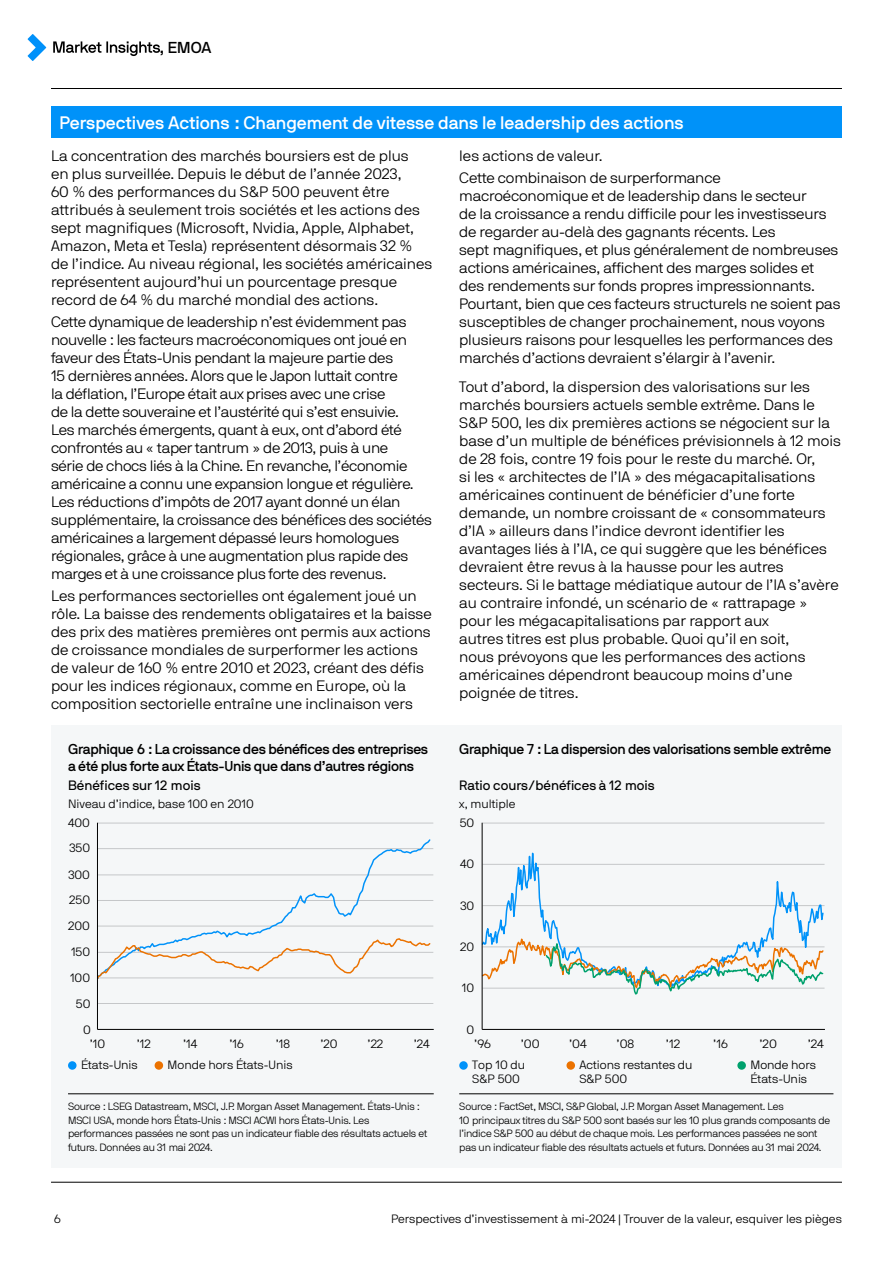
<style>
.page{position:relative;width:893px;height:1263px;background:#fff}
.page>*{position:absolute;margin:0;border:0;box-sizing:border-box;transform-origin:0 0}
.t1{font:18px "JPMAM Pro Med";color:#fff}
.t2{font:15.75px "JPMAM Pro Med";color:#000}
.t3{font:15px/18px "JPMAM Pro Lig";color:#000}
.t4{font:15px/18px "JPMAM Pro Lig";letter-spacing:-.02em;color:#000}
.t5{font:14.25px/17.1px "JPMAM Pro Med";letter-spacing:-.02em;color:#000}
.t6{font:13.5px "JPMAM Pro Reg";color:#000}
.t7{font:12px/13.6px "JPMAM Pro Lig";color:#000}
.t8{font:10.5px/13.5px "JPMAM Pro Lig";letter-spacing:-.02em;color:#000}
</style>
<div class="page">
<svg style="left:53px;top:41px;width:107px;height:15px"></svg>
<svg style="left:28px;top:34px;width:18px;height:27px"></svg>
<hr style="left:51px;top:1182px;width:791px;height:1px;background:#000">
<hr style="left:51px;top:88px;width:791px;height:1px;background:#000">
<div style="left:51px;top:106px;width:791px;height:32px;background:#0092f9"></div>
<div style="left:51px;top:725px;width:791px;height:443px;background:#f5f7f8"></div>
<div style="left:68px;top:1061px;width:9px;height:9px;background:#0092f9;border-radius:50%"></div>
<div style="left:155px;top:1061px;width:8px;height:9px;background:#eb7200;border-radius:50%"></div>
<hr style="left:98px;top:823px;width:335px;height:1px;background:#c5c7c9">
<hr style="left:98px;top:848px;width:335px;height:1px;background:#c5c7c9">
<hr style="left:98px;top:874px;width:335px;height:1px;background:#c5c7c9">
<hr style="left:98px;top:900px;width:335px;height:1px;background:#c5c7c9">
<hr style="left:98px;top:926px;width:335px;height:1px;background:#c5c7c9">
<hr style="left:98px;top:952px;width:335px;height:1px;background:#c5c7c9">
<hr style="left:98px;top:977px;width:335px;height:1px;background:#c5c7c9">
<hr style="left:98px;top:1003px;width:335px;height:1px;background:#c5c7c9">
<hr style="left:97px;top:1029px;width:337px;height:1px;background:#000">
<svg style="left:98px;top:839px;width:334px;height:98px"></svg>
<svg style="left:98px;top:937px;width:334px;height:42px"></svg>
<hr style="left:97px;top:823px;width:1px;height:206px;background:#000">
<div style="left:459px;top:1061px;width:9px;height:9px;background:#0092f9;border-radius:50%"></div>
<div style="left:566px;top:1061px;width:9px;height:9px;background:#eb7200;border-radius:50%"></div>
<div style="left:737px;top:1061px;width:9px;height:9px;background:#00a16d;border-radius:50%"></div>
<hr style="left:482px;top:1029px;width:343px;height:1px;background:#000">
<svg style="left:481px;top:823px;width:344px;height:173px"></svg>
<hr style="left:482px;top:823px;width:1px;height:206px;background:#000">
<hr style="left:68px;top:1093px;width:366px;height:1px;background:#000">
<hr style="left:459px;top:1093px;width:374px;height:1px;background:#000">
<p class="t2" style="left:160px;top:38px;width:53px">, EMOA</p>
<p class="t1" style="left:60px;top:113px;width:626px">Perspectives Actions : Changement de vitesse dans le leadership des actions</p>
<p class="t3" style="left:51px;top:146px;width:383px">La concentration des marchés boursiers est de plus<br>en plus surveillée. Depuis le début de l’année 2023,<br>60 % des performances du S&amp;P 500 peuvent être attribués à seulement trois sociétés et les actions des sept magnifiques (Microsoft, Nvidia, Apple, Alphabet, Amazon, Meta et Tesla) représentent désormais 32 % de l’indice. Au niveau régional, les sociétés américaines représentent aujourd’hui un pourcentage presque record de 64 % du marché mondial des actions.</p>
<p class="t4" style="left:51px;top:313px;width:382px">Cette dynamique de leadership n’est évidemment pas nouvelle : les facteurs macroéconomiques ont joué en faveur des États-Unis pendant la majeure partie des<br>15 dernières années. Alors que le Japon luttait contre<br>la déflation, l’Europe était aux prises avec une crise<br>de la dette souveraine et l’austérité qui s’est ensuivie.<br>Les marchés émergents, quant à eux, ont d’abord été confrontés au « taper tantrum » de 2013, puis à une<br>série de chocs liés à la Chine. En revanche, l’économie américaine a connu une expansion longue et régulière.<br>Les réductions d’impôts de 2017 ayant donné un élan supplémentaire, la croissance des bénéfices des sociétés américaines a largement dépassé leurs homologues régionales, grâce à une augmentation plus rapide des marges et à une croissance plus forte des revenus.</p>
<p class="t3" style="left:51px;top:587px;width:382px">Les performances sectorielles ont également joué un rôle. La baisse des rendements obligataires et la baisse des prix des matières premières ont permis aux actions de croissance mondiales de surperformer les actions de valeur de 160 % entre 2010 et 2023, créant des défis pour les indices régionaux, comme en Europe, où la composition sectorielle entraîne une inclinaison vers</p>
<p class="t3" style="left:459px;top:144px;width:263px;line-height:22.2px">les actions de valeur.<br>Cette combinaison de surperformance</p>
<p class="t3" style="left:459px;top:187px;width:383px">macroéconomique et de leadership dans le secteur<br>de la croissance a rendu difficile pour les investisseurs de regarder au-delà des gagnants récents. Les<br>sept magnifiques, et plus généralement de nombreuses actions américaines, affichent des marges solides et des rendements sur fonds propres impressionnants.<br>Pourtant, bien que ces facteurs structurels ne soient pas susceptibles de changer prochainement, nous voyons plusieurs raisons pour lesquelles les performances des marchés d’actions devraient s’élargir à l’avenir.</p>
<p class="t3" style="left:459px;top:377px;width:383px">Tout d’abord, la dispersion des valorisations sur les marchés boursiers actuels semble extrême. Dans le S&amp;P 500, les dix premières actions se négocient sur la base d’un multiple de bénéfices prévisionnels à 12 mois de 28 fois, contre 19 fois pour le reste du marché. Or,<br>si les « architectes de l’IA » des mégacapitalisations américaines continuent de bénéficier d’une forte demande, un nombre croissant de « consommateurs d’IA » ailleurs dans l’indice devront identifier les avantages liés à l’IA, ce qui suggère que les bénéfices devraient être revus à la hausse pour les autres secteurs. Si le battage médiatique autour de l’IA s’avère au contraire infondé, un scénario de « rattrapage » pour les mégacapitalisations par rapport aux<br>autres titres est plus probable. Quoi qu’il en soit,<br>nous prévoyons que les performances des actions américaines dépendront beaucoup moins d’une poignée de titres.</p>
<p class="t5" style="left:68px;top:740px;width:362px">Graphique 6 : La croissance des bénéfices des entreprises a été plus forte aux États-Unis que dans d’autres régions</p>
<p class="t5" style="left:459px;top:740px;width:374px">Graphique 7 : La dispersion des valorisations semble extrême</p>
<p class="t6" style="left:68px;top:778px;width:134px">Bénéfices sur 12 mois</p>
<p class="t6" style="left:459px;top:778px;width:197px">Ratio cours/bénéfices à 12 mois</p>
<p class="t7" style="left:68px;top:797px;width:187px">Niveau d’indice, base 100 en 2010</p>
<p class="t7" style="left:459px;top:797px;width:58px">x, multiple</p>
<p class="t7" style="left:68px;top:816px;width:24px">400</p>
<p class="t7" style="left:69px;top:841px;width:22px">350</p>
<p class="t7" style="left:68px;top:867px;width:23px">300</p>
<p class="t7" style="left:69px;top:893px;width:22px">250</p>
<p class="t7" style="left:68px;top:919px;width:23px">200</p>
<p class="t7" style="left:71px;top:945px;width:21px">150</p>
<p class="t7" style="left:70px;top:970px;width:22px">100</p>
<p class="t7" style="left:76px;top:997px;width:16px">50</p>
<p class="t7" style="left:83px;top:1022px;width:9px">0</p>
<p class="t7" style="left:90px;top:1037px;width:17px">’10</p>
<p class="t7" style="left:137px;top:1037px;width:15px">’12</p>
<p class="t7" style="left:183px;top:1037px;width:16px">’14</p>
<p class="t7" style="left:229px;top:1037px;width:16px">’16</p>
<p class="t7" style="left:276px;top:1037px;width:16px">’18</p>
<p class="t7" style="left:320px;top:1037px;width:19px">’20</p>
<p class="t7" style="left:368px;top:1037px;width:17px">’22</p>
<p class="t7" style="left:414px;top:1037px;width:17px">’24</p>
<p class="t7" style="left:81px;top:1058px;width:58px">États-Unis</p>
<p class="t7" style="left:168px;top:1058px;width:127px">Monde hors États-Unis</p>
<p class="t7" style="left:460px;top:816px;width:16px">50</p>
<p class="t7" style="left:460px;top:857px;width:16px">40</p>
<p class="t7" style="left:460px;top:898px;width:15px">30</p>
<p class="t7" style="left:460px;top:940px;width:16px">20</p>
<p class="t7" style="left:462px;top:981px;width:14px">10</p>
<p class="t7" style="left:467px;top:1022px;width:9px">0</p>
<p class="t7" style="left:474px;top:1037px;width:18px">’96</p>
<p class="t7" style="left:521px;top:1037px;width:20px">’00</p>
<p class="t7" style="left:569px;top:1037px;width:19px">’04</p>
<p class="t7" style="left:617px;top:1037px;width:19px">’08</p>
<p class="t7" style="left:666px;top:1037px;width:16px">’12</p>
<p class="t7" style="left:713px;top:1037px;width:16px">’16</p>
<p class="t7" style="left:759px;top:1037px;width:19px">’20</p>
<p class="t7" style="left:808px;top:1037px;width:18px">’24</p>
<p class="t7" style="left:472px;top:1058px;width:54px">Top 10 du<br>S&amp;P 500</p>
<p class="t7" style="left:579px;top:1058px;width:115px">Actions restantes du<br>S&amp;P 500</p>
<p class="t7" style="left:750px;top:1058px;width:67px">Monde hors<br>États-Unis</p>
<p class="t8" style="left:68px;top:1100px;width:361px">Source : LSEG Datastream, MSCI, J.P. Morgan Asset Management. États-Unis :<br>MSCI USA, monde hors États-Unis : MSCI ACWI hors États-Unis. Les performances passées ne sont pas un indicateur fiable des résultats actuels et futurs. Données au 31 mai 2024.</p>
<p class="t8" style="left:459px;top:1100px;width:372px">Source : FactSet, MSCI, S&amp;P Global, J.P. Morgan Asset Management. Les<br>10 principaux titres du S&amp;P 500 sont basés sur les 10 plus grands composants de l’indice S&amp;P 500 au début de chaque mois. Les performances passées ne sont pas un indicateur fiable des résultats actuels et futurs. Données au 31 mai 2024.</p>
<p class="t7" style="left:54px;top:1212px;width:8px">6</p>
<p class="t7" style="left:391px;top:1212px;width:452px">Perspectives d’investissement à mi-2024 | Trouver de la valeur, esquiver les pièges</p>
</div>
